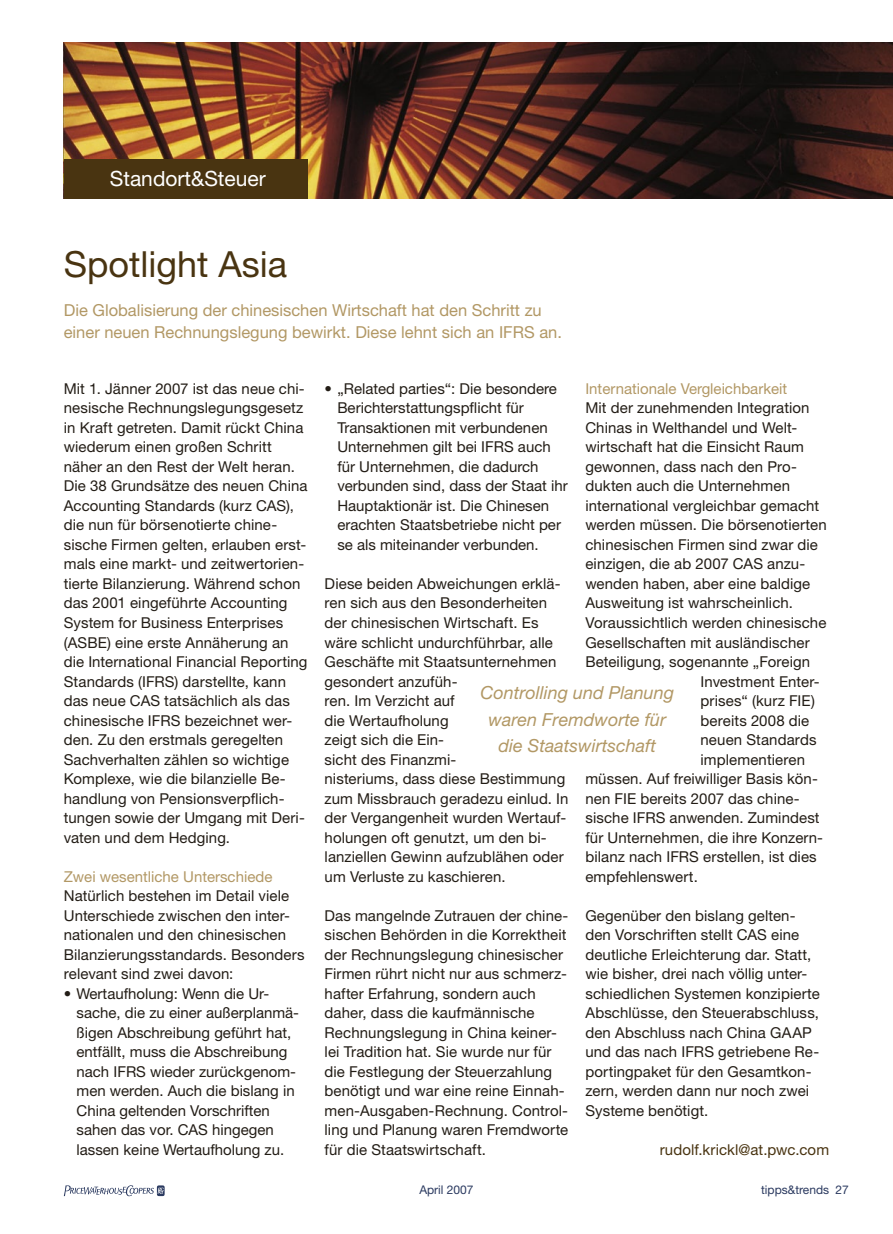
<style>
.page{position:relative;width:893px;height:1234px;background:#fff}
.page>*{position:absolute;margin:0;border:0;box-sizing:border-box;transform-origin:0 0}
.t1{font:36px "Helvetica Neue LT Std";color:#493411}
.t2{font:21px "Helvetica Neue LT Std";color:#fff}
.t3{font:italic 18px/26.4px "Helvetica Neue LT Std";color:#b29865;text-align:center}
.t4{font:16.5px/22.5px "Helvetica Neue LT Std";color:#b29865}
.t5{font:15px/19.5px "Helvetica Neue LT Std";letter-spacing:.005em;color:#231d16}
.t6{font:15px "Helvetica Neue LT Std";color:#b29865}
.t7{font:15px "Helvetica Neue LT Std";letter-spacing:.005em;color:#493411}
.t8{font:12px "Helvetica Neue LT Std";color:#2b3a60}
</style>
<div class="page">
<svg style="left:64px;top:1185px;width:101px;height:10px"></svg>
<img style="left:64px;top:43px;width:829px;height:156px">
<div style="left:64px;top:160px;width:244px;height:39px;background:#493411"></div>
<h2 class="t2" style="left:110px;top:166px;width:157px">Standort&amp;Steuer</h2>
<h1 class="t1" style="left:64px;top:242px;width:225px">Spotlight Asia</h1>
<p class="t4" style="left:64px;top:298px;width:500px">Die Globalisierung der chinesischen Wirtschaft hat den Schritt zu einer neuen Rechnungslegung bewirkt. Diese lehnt sich an IFRS an.</p>
<p class="t5" style="left:64px;top:378px;width:245px">Mit 1. Jänner 2007 ist das neue chi&shy;nesische Rechnungslegungsgesetz in Kraft getreten. Damit rückt China wiederum einen großen Schritt näher an den Rest der Welt heran.<br>Die 38 Grundsätze des neuen China Accounting Standards (kurz CAS), die nun für börsenotierte chine&shy;sische Firmen gelten, erlauben erst&shy;mals eine markt- und zeitwertorien&shy;tierte Bilanzierung. Während schon das 2001 eingeführte Accounting System for Business Enterprises (ASBE) eine erste Annäherung an die International Financial Reporting Standards (IFRS) darstellte, kann das neue CAS tatsächlich als das chinesische IFRS bezeichnet wer&shy;den. Zu den erstmals geregelten Sachverhalten zählen so wichtige Komplexe, wie die bilanzielle Be&shy;handlung von Pensionsverpflich&shy;tungen sowie der Umgang mit Deri&shy;vaten und dem Hedging.</p>
<p class="t6" style="left:64px;top:867px;width:210px">Zwei wesentliche Unterschiede</p>
<p class="t5" style="left:64px;top:885px;width:242px">Natürlich bestehen im Detail viele Unterschiede zwischen den inter&shy;nationalen und den chinesischen Bilanzierungsstandards. Besonders relevant sind zwei davon:</p>
<p class="t5" style="left:77px;top:983px;width:224px;text-indent:-13px">• Wertaufholung: Wenn die Ur&shy;sache, die zu einer außerplanmä&shy;ßigen Abschreibung geführt hat, entfällt, muss die Abschreibung nach IFRS wieder zurückgenom&shy;men werden. Auch die bislang in<br>China geltenden Vorschriften sahen das vor. CAS hingegen lassen keine Wertaufholung zu.</p>
<p class="t5" style="left:337px;top:378px;width:232px;text-indent:-13px">• „Related parties“: Die besondere<br>Berichterstattungspflicht für<br>Transaktionen mit verbundenen<br>Unternehmen gilt bei IFRS auch für Unternehmen, die dadurch verbunden sind, dass der Staat ihr<br>Hauptaktionär ist. Die Chinesen erachten Staatsbetriebe nicht per se als miteinander verbunden.</p>
<p class="t5" style="left:325px;top:573px;width:245px">Diese beiden Abweichungen erklä&shy;ren sich aus den Besonderheiten der chinesischen Wirtschaft. Es wäre schlicht undurchführbar, alle<br>Geschäfte mit Staatsunternehmen gesondert anzufüh-<br>ren. Im Verzicht auf<br>die Wertaufholung<br>zeigt sich die Ein-<br>sicht des Finanzmi-<br>nisteriums, dass diese Bestimmung zum Missbrauch geradezu einlud. In der Vergangenheit wurden Wertauf&shy;holungen oft genutzt, um den bi&shy;lanziellen Gewinn aufzublähen oder um Verluste zu kaschieren.</p>
<p class="t5" style="left:325px;top:905px;width:245px">Das mangelnde Zutrauen der chine&shy;sischen Behörden in die Korrektheit der Rechnungslegung chinesischer Firmen rührt nicht nur aus schmerz&shy;hafter Erfahrung, sondern auch daher, dass die kaufmännische Rechnungslegung in China keiner&shy;lei Tradition hat. Sie wurde nur für die Festlegung der Steuerzahlung benötigt und war eine reine Einnah&shy;men-Ausgaben-Rechnung. Control&shy;ling und Planung waren Fremdworte für die Staatswirtschaft.</p>
<p class="t6" style="left:585px;top:379px;width:203px">Internationale Vergleichbarkeit</p>
<p class="t5" style="left:585px;top:398px;width:226px">Mit der zunehmenden Integration</p>
<p class="t5" style="left:585px;top:417px;width:213px">Chinas in Welthandel und Welt-</p>
<p class="t5" style="left:585px;top:437px;width:220px">wirtschaft hat die Einsicht Raum</p>
<p class="t5" style="left:585px;top:456px;width:213px">gewonnen, dass nach den Pro-</p>
<p class="t5" style="left:585px;top:476px;width:206px">dukten auch die Unternehmen</p>
<p class="t5" style="left:585px;top:495px;width:235px">international vergleichbar gemacht</p>
<p class="t5" style="left:585px;top:515px;width:243px">werden müssen. Die börsenotierten</p>
<p class="t5" style="left:585px;top:534px;width:234px">chinesischen Firmen sind zwar die</p>
<p class="t5" style="left:585px;top:554px;width:221px">einzigen, die ab 2007 CAS anzu-</p>
<p class="t5" style="left:585px;top:573px;width:226px">wenden haben, aber eine baldige</p>
<p class="t5" style="left:585px;top:593px;width:209px">Ausweitung ist wahrscheinlich.</p>
<p class="t5" style="left:585px;top:612px;width:242px">Voraussichtlich werden chinesische</p>
<p class="t5" style="left:585px;top:632px;width:226px">Gesellschaften mit ausländischer</p>
<p class="t5" style="left:585px;top:651px;width:226px">Beteiligung, sogenannte „Foreign</p>
<p class="t5" style="left:701px;top:671px;width:120px">Investment Enter-</p>
<p class="t5" style="left:701px;top:690px;width:116px">prises“ (kurz FIE)</p>
<p class="t5" style="left:701px;top:710px;width:110px">bereits 2008 die</p>
<p class="t5" style="left:701px;top:729px;width:118px">neuen Standards</p>
<p class="t5" style="left:701px;top:749px;width:106px">implementieren</p>
<p class="t5" style="left:585px;top:768px;width:234px">müssen. Auf freiwilliger Basis kön-</p>
<p class="t5" style="left:585px;top:788px;width:216px">nen FIE bereits 2007 das chine-</p>
<p class="t5" style="left:585px;top:807px;width:236px">sische IFRS anwenden. Zumindest</p>
<p class="t5" style="left:585px;top:827px;width:239px">für Unternehmen, die ihre Konzern-</p>
<p class="t5" style="left:585px;top:846px;width:233px">bilanz nach IFRS erstellen, ist dies</p>
<p class="t5" style="left:585px;top:866px;width:114px">empfehlenswert.</p>
<p class="t5" style="left:585px;top:905px;width:236px">Gegenüber den bislang gelten&shy;den Vorschriften stellt CAS eine deutliche Erleichterung dar. Statt, wie bisher, drei nach völlig unter&shy;schiedlichen Systemen konzipierte<br>Abschlüsse, den Steuerabschluss, den Abschluss nach China GAAP und das nach IFRS getriebene Re&shy;portingpaket für den Gesamtkon&shy;zern, werden dann nur noch zwei<br>Systeme benötigt.</p>
<p class="t7" style="left:660px;top:1140px;width:171px">rudolf.krickl@at.pwc.com</p>
<p class="t3" style="left:480px;top:679px;width:195px">Controlling und Planung waren Fremdworte für die Staatswirtschaft</p>
<p class="t8" style="left:419px;top:1182px;width:56px">April 2007</p>
<p class="t8" style="left:761px;top:1182px;width:89px">tipps&amp;trends 27</p>
</div>
